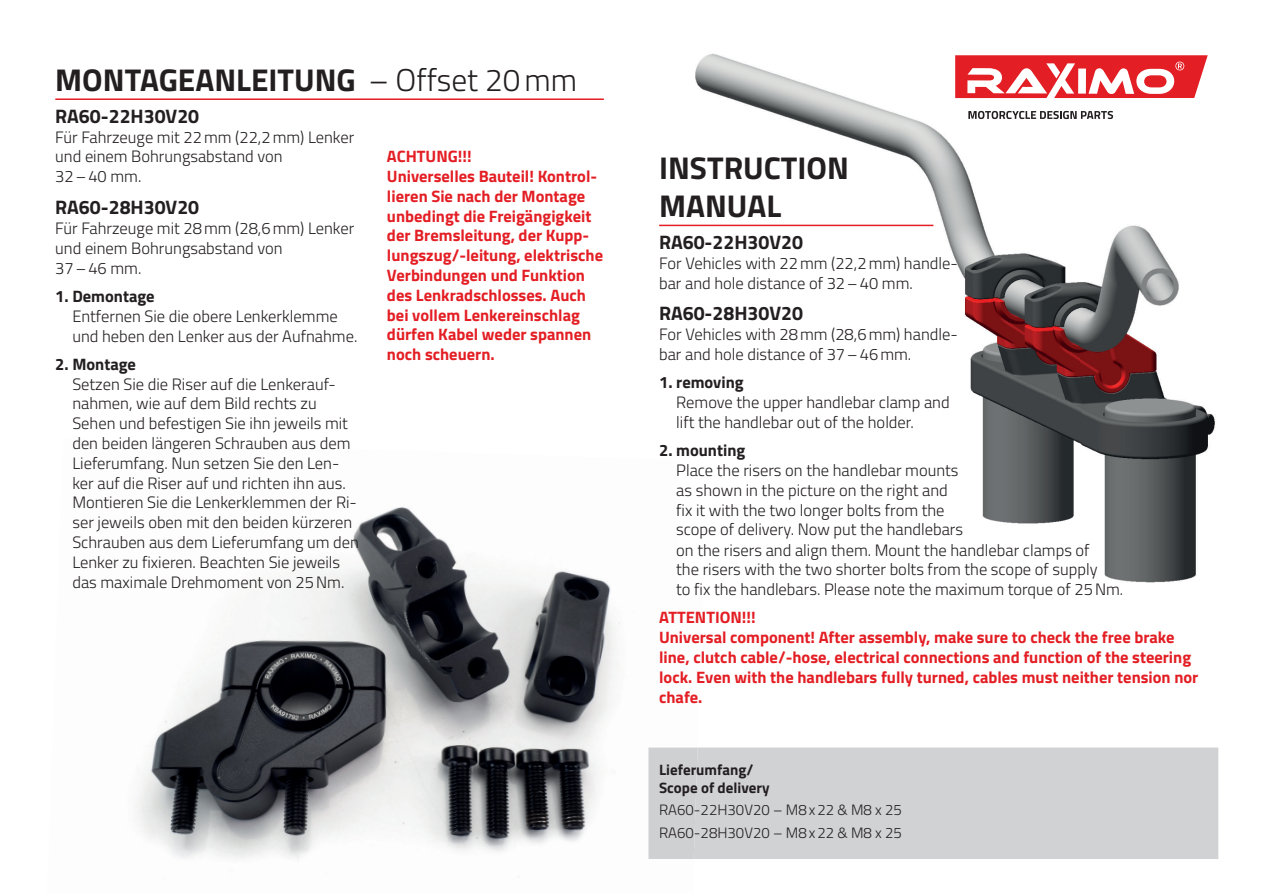
<style>
.page{position:relative;width:1263px;height:893px;background:#fff}
.page>*{position:absolute;margin:0;border:0;box-sizing:border-box;transform-origin:0 0}
.t1{font:700 31.5px/37.8px "Titillium Web";color:#231f20}
.t2{font:700 19.5px "Titillium Web";color:#231f20}
.t3{font:300 16.5px/19.8px "Titillium Web";color:#231f20}
.t4{font:700 16.5px/19.8px "Titillium Web";color:#e31e24}
.t5{font:700 16.5px "Titillium Web";color:#231f20}
.t6{font:300 15px/22.2px "Titillium Web";color:#231f20}
.t7{font:700 15px/18px "Titillium Web";color:#231f20}
.s1{font-weight:300}
</style>
<div class="page">
<img style="left:135px;top:507px;width:568px;height:370px">
<img style="left:678px;top:53px;width:537px;height:530px">
<img style="left:678px;top:460px;width:30px;height:135px">
<svg style="left:955px;top:55px;width:253px;height:50px"></svg>
<svg style="left:968px;top:111px;width:145px;height:8px"></svg>
<hr style="left:55px;top:98px;width:549px;height:2px;background:#e31e24">
<hr style="left:659px;top:225px;width:274px;height:1px;background:#e31e24">
<div style="left:698px;top:748px;width:520px;height:111px;background:#d1d2d4"></div>
<div style="left:648px;top:748px;width:50px;height:111px;background:#cfd0d2"></div>
<h1 class="t1" style="left:55px;top:59px;width:523px">MONTAGEANLEITUNG <span class="s1">– Offset 20 mm</span></h1>
<p class="t2" style="left:55px;top:101px;width:145px">RA60-22H30V20</p>
<p class="t3" style="left:55px;top:126px;width:301px">Für Fahrzeuge mit 22 mm (22,2 mm) Lenker und einem Bohrungsabstand von<br>32 – 40 mm.</p>
<p class="t2" style="left:55px;top:192px;width:145px">RA60-28H30V20</p>
<p class="t3" style="left:55px;top:217px;width:301px">Für Fahrzeuge mit 28 mm (28,6 mm) Lenker und einem Bohrungsabstand von<br>37 – 46 mm.</p>
<p class="t5" style="left:55px;top:283px;width:101px">1. Demontage</p>
<p class="t3" style="left:72px;top:305px;width:286px">Entfernen Sie die obere Lenkerklemme und heben den Lenker aus der Aufnahme.</p>
<p class="t5" style="left:55px;top:351px;width:82px">2. Montage</p>
<p class="t3" style="left:72px;top:373px;width:288px">Setzen Sie die Riser auf die Lenkerauf&shy;nahmen, wie auf dem Bild rechts zu Sehen und befestigen Sie ihn jeweils mit den beiden längeren Schrauben aus dem Lieferumfang. Nun setzen Sie den Len&shy;ker auf die Riser auf und richten ihn aus.<br>Montieren Sie die Lenkerklemmen der Ri&shy;ser jeweils oben mit den beiden kürzeren Schrauben aus dem Lieferumfang um den Lenker zu fixieren. Beachten Sie jeweils das maximale Drehmoment von 25 Nm.</p>
<p class="t4" style="left:387px;top:146px;width:218px">ACHTUNG!!!<br>Universelles Bauteil! Kontrol&shy;lieren Sie nach der Montage unbedingt die Freigängigkeit der Bremsleitung, der Kupp&shy;lungszug/-leitung, elektrische<br>Verbindungen und Funktion des Lenkradschlosses. Auch bei vollem Lenkereinschlag dürfen Kabel weder spannen noch scheuern.</p>
<h1 class="t1" style="left:659px;top:148px;width:191px">INSTRUCTION<br>MANUAL</h1>
<p class="t2" style="left:659px;top:227px;width:145px">RA60-22H30V20</p>
<p class="t3" style="left:659px;top:252px;width:300px">For Vehicles with 22 mm (22,2 mm) handle&shy;bar and hole distance of 32 – 40 mm.</p>
<p class="t2" style="left:659px;top:299px;width:145px">RA60-28H30V20</p>
<p class="t3" style="left:659px;top:324px;width:300px">For Vehicles with 28 mm (28,6 mm) handle&shy;bar and hole distance of 37 – 46 mm.</p>
<p class="t5" style="left:659px;top:370px;width:86px">1. removing</p>
<p class="t3" style="left:676px;top:392px;width:275px">Remove the upper handlebar clamp and lift the handlebar out of the holder.</p>
<p class="t5" style="left:659px;top:438px;width:88px">2. mounting</p>
<p class="t3" style="left:676px;top:460px;width:449px">Place the risers on the handlebar mounts<br>as shown in the picture on the right and<br>fix it with the two longer bolts from the<br>scope of delivery. Now put the handlebars<br>on the risers and align them. Mount the handlebar clamps of<br>the risers with the two shorter bolts from the scope of supply<br>to fix the handlebars. Please note the maximum torque of 25 Nm.</p>
<p class="t4" style="left:659px;top:607px;width:541px">ATTENTION!!!<br>Universal component! After assembly, make sure to check the free brake line, clutch cable/-hose, electrical connections and function of the steering lock. Even with the handlebars fully turned, cables must neither tension nor chafe.</p>
<p class="t7" style="left:659px;top:760px;width:112px">Lieferumfang/<br>Scope of delivery</p>
<p class="t6" style="left:659px;top:798px;width:244px">RA60-22H30V20 – M8 x 22 &amp; M8 x 25<br>RA60-28H30V20 – M8 x 22 &amp; M8 x 25</p>
</div>
